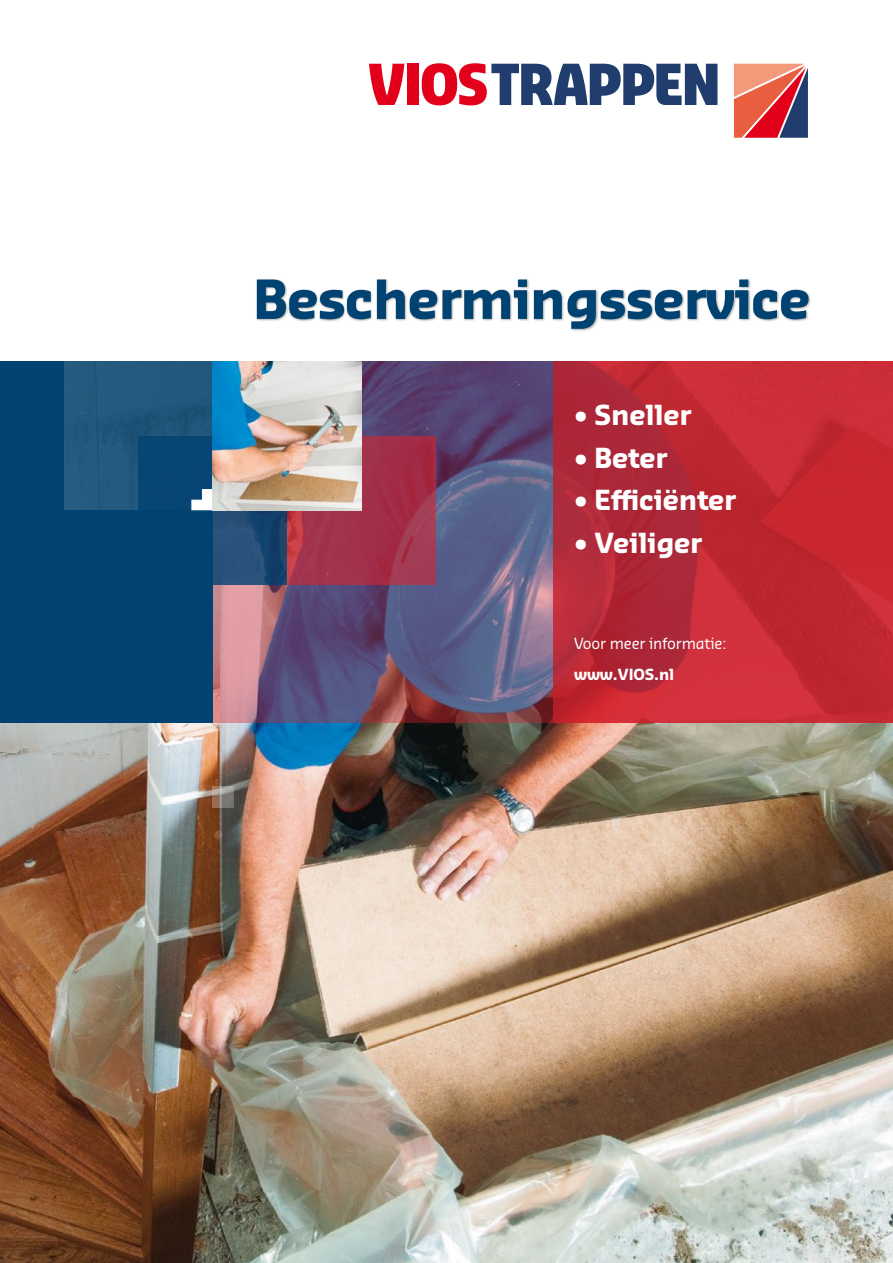
<style>
.page{position:relative;width:893px;height:1263px;background:#fff}
.page>*{position:absolute;margin:0;border:0;box-sizing:border-box;transform-origin:0 0}
.t1{font:700 52.5px "Sansa";letter-spacing:-.025em;color:#004272}
.t2{font:700 27px "Sansa";letter-spacing:-.01em;color:#fff}
.t3{font:15px "Sansa";letter-spacing:-.01em;color:#fff}
.t4{font:700 15px "Sansa";letter-spacing:-.01em;color:#fff}
</style>
<div class="page">
<img style="left:0;top:723px;width:893px;height:540px">
<svg style="left:213px;top:361px;width:340px;height:362px;background:#6a597e"></svg>
<div style="left:0;top:510px;width:213px;height:213px;background:#004272"></div>
<svg style="left:287px;top:436px;width:149px;height:149px;background:#a4334b"></svg>
<svg style="left:191px;top:510px;width:96px;height:75px"></svg>
<svg style="left:553px;top:361px;width:340px;height:362px;background:#bf2935"></svg>
<svg style="left:595px;top:383px;width:64px;height:63px;background:#ae2737"></svg>
<svg style="left:64px;top:361px;width:149px;height:149px;background:#1c547a"></svg>
<svg style="left:191px;top:489px;width:22px;height:21px"></svg>
<div style="left:0;top:361px;width:64px;height:149px;background:#004272"></div>
<svg style="left:213px;top:787px;width:21px;height:21px"></svg>
<div style="left:256px;top:278px;width:555px;height:54px;background:#000;opacity:.35"></div>
<img style="left:213px;top:361px;width:148px;height:149px">
<svg style="left:734px;top:64px;width:74px;height:74px;background:#c65f5d"></svg>
<svg style="left:369px;top:64px;width:35px;height:41px"></svg>
<div style="left:407px;top:64px;width:12px;height:41px;background:#e2001a"></div>
<svg style="left:422px;top:63px;width:295px;height:42px"></svg>
<h1 class="t1" style="left:253px;top:266px;width:560px">Beschermingsservice</h1>
<p class="t2" style="left:574px;top:398px;width:119px">• Sneller</p>
<p class="t2" style="left:574px;top:441px;width:95px">• Beter</p>
<p class="t2" style="left:574px;top:483px;width:164px">• Efficiënter</p>
<p class="t2" style="left:574px;top:526px;width:130px">• Veiliger</p>
<p class="t3" style="left:574px;top:634px;width:154px">Voor meer informatie:</p>
<p class="t4" style="left:574px;top:665px;width:102px">www.VIOS.nl</p>
</div>
